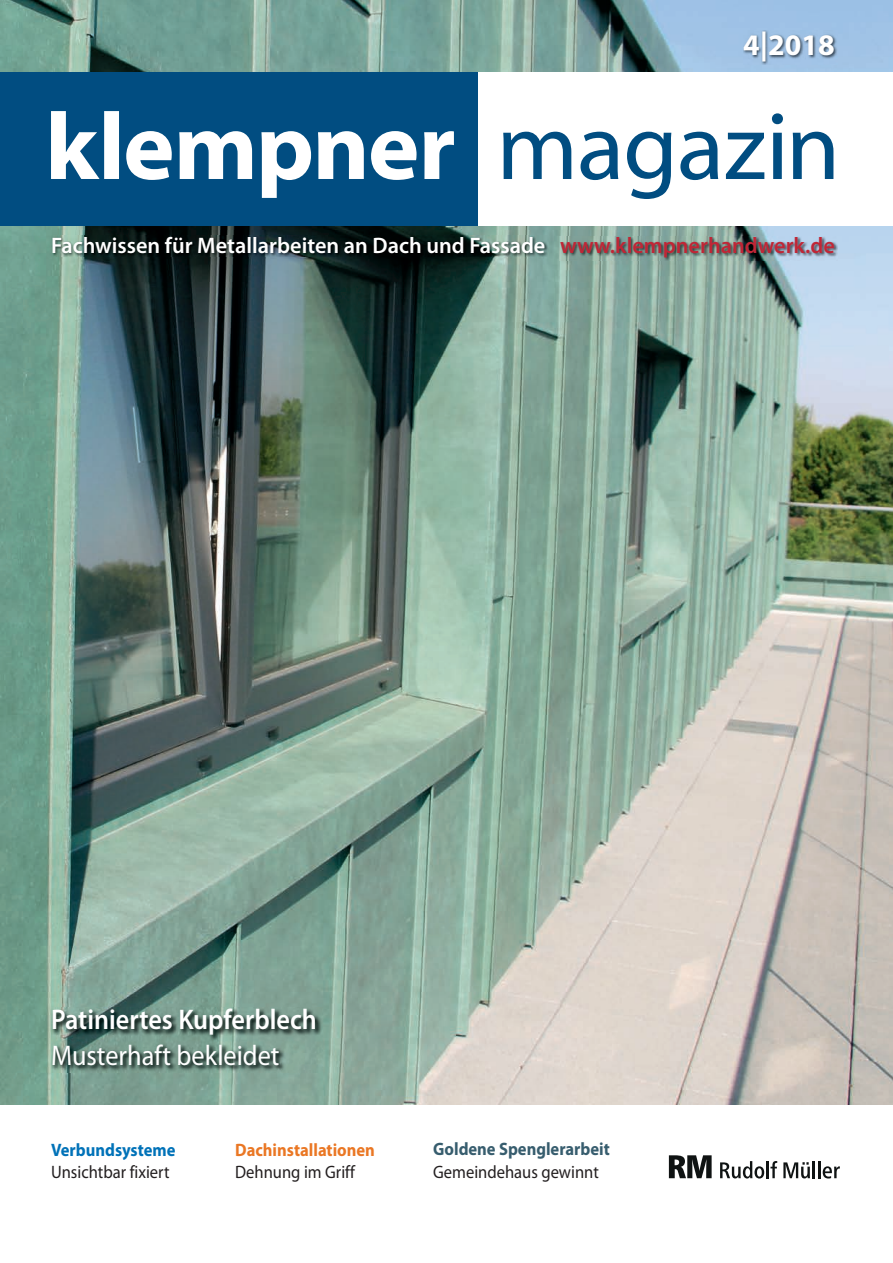
<style>
.page{position:relative;width:893px;height:1263px;background:#fff}
.page>*{position:absolute;margin:0;border:0;box-sizing:border-box;transform-origin:0 0}
.t1{font:700 30px "Myriad Pro";color:#fff}
.t2{font:600 28.5px "Myriad Pro";color:#fff;scale:.92 1}
.t3{font:28.5px "Myriad Pro";color:#fff;scale:.92 1}
.t4{font:600 22.5px "Myriad Pro";color:#fff}
.t5{font:18px "Myriad Pro";color:#231f20;scale:.92 1}
.t6{font:700 18px "Myriad Pro";color:#375d6e;scale:.92 1}
.t7{font:700 18px "Myriad Pro";color:#ea7724;scale:.92 1}
.t8{font:700 18px "Myriad Pro";color:#0072b8;scale:.92 1}
.s1{color:#c02636}
</style>
<div class="page">
<img style="left:0;top:0;width:893px;height:1105px">
<img style="left:52px;top:236px;width:496px;height:21px">
<img style="left:560px;top:236px;width:278px;height:25px">
<div style="left:0;top:72px;width:480px;height:153px;background:#014d81"></div>
<div style="left:478px;top:72px;width:415px;height:153px;background:#fff"></div>
<svg style="left:51px;top:111px;width:403px;height:87px"></svg>
<svg style="left:503px;top:113px;width:330px;height:86px"></svg>
<img style="left:743px;top:30px;width:95px;height:35px">
<img style="left:51px;top:1007px;width:271px;height:65px">
<svg style="left:669px;top:1155px;width:43px;height:23px"></svg>
<svg style="left:720px;top:1161px;width:44px;height:17px"></svg>
<hr style="left:766px;top:1161px;width:3px;height:17px;background:#0f1313">
<svg style="left:770px;top:1161px;width:7px;height:17px"></svg>
<svg style="left:783px;top:1161px;width:57px;height:17px"></svg>
<h1 class="t1" style="left:743px;top:28px;width:93px">4|2018</h1>
<p class="t4" style="left:51px;top:233px;width:785px">Fachwissen für Metallarbeiten an Dach und Fassade <span class="s1">www.klempnerhandwerk.de</span></p>
<p class="t2" style="left:51px;top:1004px;width:290px">Patiniertes Kupferblech</p>
<p class="t3" style="left:51px;top:1040px;width:250px">Musterhaft bekleidet</p>
<p class="t8" style="left:51px;top:1139px;width:137px">Verbundsysteme</p>
<p class="t5" style="left:51px;top:1162px;width:130px">Unsichtbar fixiert</p>
<p class="t7" style="left:235px;top:1139px;width:153px">Dachinstallationen</p>
<p class="t5" style="left:235px;top:1162px;width:132px">Dehnung im Griff</p>
<p class="t6" style="left:433px;top:1139px;width:193px">Goldene Spenglerarbeit</p>
<p class="t5" style="left:433px;top:1162px;width:182px">Gemeindehaus gewinnt</p>
</div>
